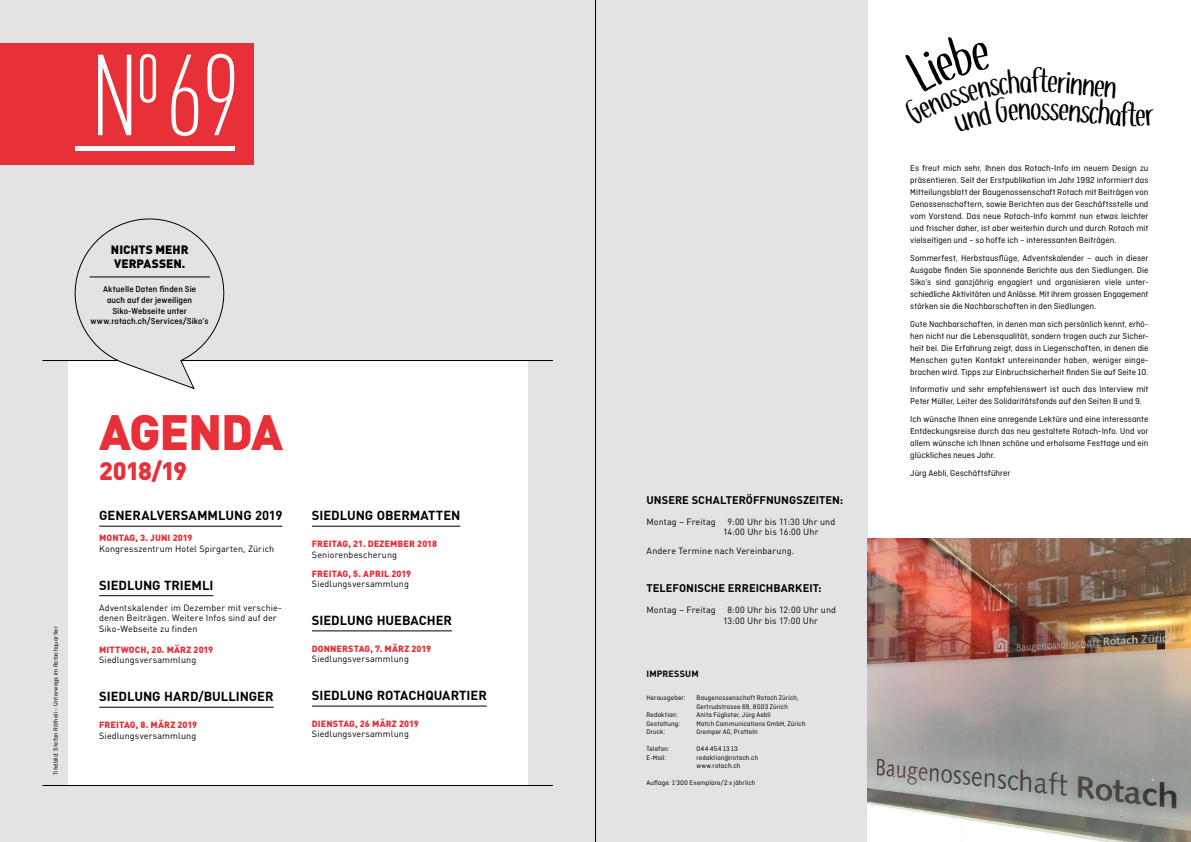
<style>
.page{position:relative;width:1191px;height:842px;background:#fff}
.page>*{position:absolute;margin:0;border:0;box-sizing:border-box;transform-origin:0 0}
.t1{font:900 49px "DIN";letter-spacing:-.03em;color:#e73037}
.t2{font:900 25px "DIN";letter-spacing:-.045em;color:#e73037}
.t3{font:700 13px "DIN";letter-spacing:-.005em;color:#000}
.t4{font:900 12px/14.4px "DIN";color:#000}
.t5{font:700 11px "DIN";letter-spacing:.005em;color:#000}
.t6{font:9px/12px "Ciutadella";letter-spacing:.005em;color:#000;text-align:justify}
.t7{font:9px/10.5px "DIN";letter-spacing:.01em;color:#000}
.t8{font:900 9px "DIN";letter-spacing:.015em;color:#e73037}
.t9{font:500 9px/10.8px "Ciutadella";letter-spacing:.01em;color:#000;text-align:center}
.t10{font:700 9px "DIN";letter-spacing:.015em;color:#000}
.t11{font:7px/8.5px "Ciutadella";letter-spacing:.02em;color:#000}
.t12{font:7px "Ciutadella";letter-spacing:.04em;color:#000}
.t13{font:6.5px "Ciutadella";letter-spacing:.025em;color:#000}
</style>
<div class="page">
<div style="left:0;top:0;width:867px;height:842px;background:#e3e3e3"></div>
<div style="left:68px;top:361px;width:459px;height:425px;background:#fff"></div>
<img style="left:867px;top:539px;width:324px;height:303px">
<hr style="left:43px;top:785px;width:510px;height:1px;background:#000">
<hr style="left:43px;top:360px;width:510px;height:1px;background:#000">
<svg style="left:74px;top:218px;width:151px;height:172px"></svg>
<hr style="left:90px;top:277px;width:120px;height:1px;background:#000">
<hr style="left:99px;top:526px;width:183px;height:1px;background:#000">
<hr style="left:99px;top:595px;width:114px;height:1px;background:#000">
<hr style="left:99px;top:707px;width:175px;height:1px;background:#000">
<hr style="left:312px;top:526px;width:148px;height:1px;background:#000">
<hr style="left:312px;top:631px;width:140px;height:1px;background:#000">
<hr style="left:312px;top:706px;width:175px;height:1px;background:#000">
<div style="left:0;top:43px;width:253px;height:121px;background:#e73037"></div>
<hr style="left:75px;top:146px;width:159px;height:4px;background:#fff">
<svg style="left:98px;top:55px;width:33px;height:80px"></svg>
<svg style="left:171px;top:54px;width:63px;height:82px"></svg>
<svg style="left:140px;top:54px;width:16px;height:49px"></svg>
<hr style="left:595px;top:0;width:1px;height:842px;background:#000">
<h3 class="t4" style="left:111px;top:241px;width:79px">NICHTS MEHR<br>VERPASSEN.</h3>
<p class="t9" style="left:91px;top:284px;width:119px">Aktuelle Daten finden Sie<br>auch auf der jeweiligen<br>Siko-Webseite unter www.rotach.ch/Services/Siko’s</p>
<p class="t13" style="left:52px;top:775px;width:151px;rotate:-90deg">Titelbild: Stefan Rötheli – Unterwegs im Rotachquartier</p>
<h1 class="t1" style="left:99px;top:399px;width:185px">AGENDA</h1>
<h2 class="t2" style="left:99px;top:454px;width:89px">2018/19</h2>
<h3 class="t3" style="left:99px;top:507px;width:185px">GENERALVERSAMMLUNG 2019</h3>
<p class="t8" style="left:99px;top:532px;width:95px">MONTAG, 3. JUNI 2019</p>
<p class="t7" style="left:99px;top:543px;width:176px">Kongresszentrum Hotel Spirgarten, Zürich</p>
<h3 class="t3" style="left:99px;top:577px;width:116px">SIEDLUNG TRIEMLI</h3>
<p class="t7" style="left:99px;top:602px;width:184px">Adventskalender im Dezember mit verschie&shy;denen Beiträgen. Weitere Infos sind auf der<br>Siko-Webseite zu finden</p>
<p class="t8" style="left:99px;top:644px;width:115px">MITTWOCH, 20. MÄRZ 2019</p>
<p class="t7" style="left:99px;top:655px;width:98px">Siedlungsversammlung</p>
<h3 class="t3" style="left:99px;top:688px;width:176px">SIEDLUNG HARD/BULLINGER</h3>
<p class="t8" style="left:99px;top:719px;width:99px">FREITAG, 8. MÄRZ 2019</p>
<p class="t7" style="left:99px;top:730px;width:98px">Siedlungsversammlung</p>
<h3 class="t3" style="left:312px;top:507px;width:150px">SIEDLUNG OBERMATTEN</h3>
<p class="t8" style="left:312px;top:538px;width:127px">FREITAG, 21. DEZEMBER 2018</p>
<p class="t7" style="left:312px;top:549px;width:87px">Seniorenbescherung</p>
<p class="t8" style="left:312px;top:567px;width:101px">FREITAG, 5. APRIL 2019</p>
<p class="t7" style="left:312px;top:578px;width:98px">Siedlungsversammlung</p>
<h3 class="t3" style="left:312px;top:612px;width:142px">SIEDLUNG HUEBACHER</h3>
<p class="t8" style="left:312px;top:642px;width:121px">DONNERSTAG, 7. MÄRZ 2019</p>
<p class="t7" style="left:312px;top:654px;width:98px">Siedlungsversammlung</p>
<h3 class="t3" style="left:312px;top:687px;width:176px">SIEDLUNG ROTACHQUARTIER</h3>
<p class="t8" style="left:312px;top:718px;width:108px">DIENSTAG, 26 MÄRZ 2019</p>
<p class="t7" style="left:312px;top:729px;width:98px">Siedlungsversammlung</p>
<p class="t5" style="left:646px;top:493px;width:198px">UNSERE SCHALTERÖFFNUNGSZEITEN:</p>
<p class="t7" style="left:646px;top:516px;width:71px">Montag – Freitag</p>
<p class="t7" style="left:723px;top:516px;width:114px;text-indent:4px">9:00 Uhr bis 11:30 Uhr und<br>14:00 Uhr bis 16:00 Uhr</p>
<p class="t7" style="left:646px;top:546px;width:149px">Andere Termine nach Vereinbarung.</p>
<p class="t5" style="left:646px;top:581px;width:177px">TELEFONISCHE ERREICHBARKEIT:</p>
<p class="t7" style="left:646px;top:605px;width:71px">Montag – Freitag</p>
<p class="t7" style="left:723px;top:605px;width:114px;text-indent:4px">8:00 Uhr bis 12:00 Uhr und<br>13:00 Uhr bis 17:00 Uhr</p>
<p class="t10" style="left:646px;top:668px;width:54px">IMPRESSUM</p>
<p class="t11" style="left:646px;top:693px;width:41px">Herausgeber:</p>
<p class="t11" style="left:696px;top:693px;width:104px">Baugenossenschaft Rotach Zürich,<br>Gertrudstrasse 69, 8003 Zürich</p>
<p class="t11" style="left:646px;top:710px;width:33px">Redaktion:</p>
<p class="t11" style="left:696px;top:710px;width:76px">Anita Füglister, Jürg Aebli</p>
<p class="t11" style="left:646px;top:719px;width:35px">Gestaltung:</p>
<p class="t11" style="left:696px;top:719px;width:110px">Match Communications GmbH, Zürich</p>
<p class="t11" style="left:646px;top:727px;width:20px">Druck:</p>
<p class="t11" style="left:696px;top:727px;width:63px">Gremper AG, Pratteln</p>
<p class="t11" style="left:646px;top:744px;width:25px">Telefon:</p>
<p class="t12" style="left:696px;top:745px;width:43px">044 454 13 13</p>
<p class="t11" style="left:646px;top:753px;width:21px">E-Mail:</p>
<p class="t11" style="left:696px;top:753px;width:63px">redaktion@rotach.ch www.rotach.ch</p>
<p class="t11" style="left:646px;top:778px;width:110px">Auflage: 1’300 Exemplare/2 x jährlich</p>
<p class="t6" style="left:910px;top:162px;width:240px">Es freut mich sehr, Ihnen das Rotach-Info im neuem Design zu präsentieren. Seit der Erstpublikation im Jahr 1992 informiert das Mitteilungsblatt der Baugenossenschaft Rotach mit Beiträgen von Genossenschaftern, sowie Berichten aus der Geschäftsstelle und vom Vorstand. Das neue Rotach-Info kommt nun etwas leichter und frischer daher, ist aber weiterhin durch und durch Rotach mit vielseitigen und – so hoffe ich – interessanten Beiträgen.</p>
<p class="t6" style="left:910px;top:252px;width:240px">Sommerfest, Herbstausflüge, Adventskalender – auch in dieser Ausgabe finden Sie spannende Berichte aus den Siedlungen. Die Siko’s sind ganzjährig engagiert und organisieren viele unter&shy;schiedliche Aktivitäten und Anlässe. Mit ihrem grossen Engagement stärken sie die Nachbarschaften in den Siedlungen.</p>
<p class="t6" style="left:910px;top:317px;width:240px">Gute Nachbarschaften, in denen man sich persönlich kennt, erhö&shy;hen nicht nur die Lebensqualität, sondern tragen auch zur Sicher&shy;heit bei. Die Erfahrung zeigt, dass in Liegenschaften, in denen die Menschen guten Kontakt untereinander haben, weniger einge&shy;brochen wird. Tipps zur Einbruchsicherheit finden Sie auf Seite 10.</p>
<p class="t6" style="left:910px;top:383px;width:240px">Informativ und sehr empfehlenswert ist auch das Interview mit<br>Peter Müller, Leiter des Solidaritätsfonds auf den Seiten 8 und 9.</p>
<p class="t6" style="left:910px;top:413px;width:240px">Ich wünsche Ihnen eine anregende Lektüre und eine interessante Entdeckungsreise durch das neu gestaltete Rotach-Info. Und vor allem wünsche ich Ihnen schöne und erholsame Festtage und ein glückliches neues Jahr.</p>
<p class="t6" style="left:910px;top:466px;width:102px">Jürg Aebli, Geschäftsführer</p>
</div>
